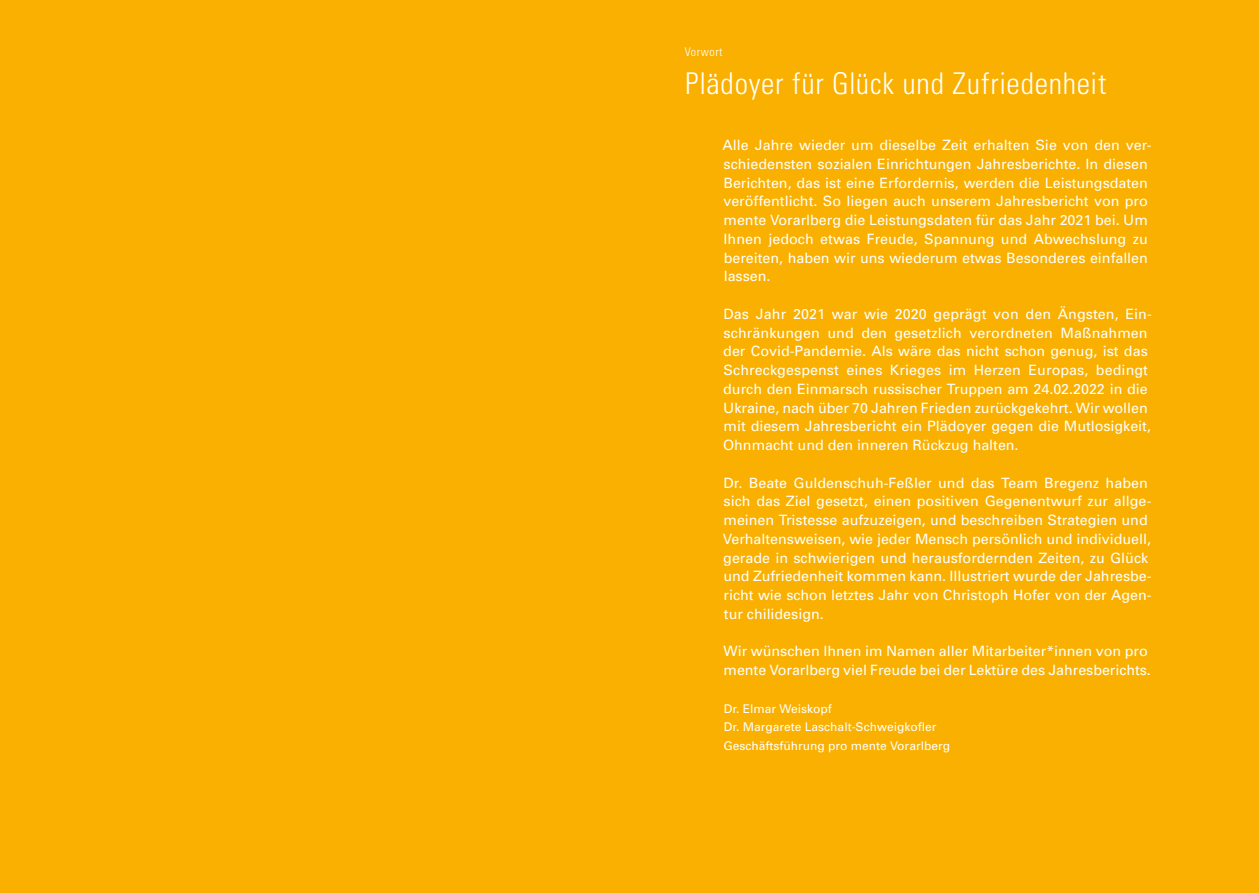
<style>
.page{position:relative;width:1259px;height:893px;background:#f9b000}
.page>*{position:absolute;margin:0;border:0;box-sizing:border-box;transform-origin:0 0}
.t1{font:300 condensed 30px "Univers";letter-spacing:.025em;color:#fff}
.t2{font:14.25px/18.8px "Univers";color:#fff}
.t3{font:12px/18.8px "Univers";color:#fff}
.t4{font:300 condensed 12px "Univers";letter-spacing:.05em;color:#fff}
</style>
<div class="page">
<p class="t4" style="left:685px;top:45px;width:39px">Vorwort</p>
<h1 class="t1" style="left:685px;top:65px;width:422px">Plädoyer für Glück und Zufriedenheit</h1>
<p class="t2" style="left:722px;top:136px;width:430px">Alle Jahre wieder um dieselbe Zeit erhalten Sie von den ver&shy;schiedensten sozialen Einrichtungen Jahresberichte. In diesen Berichten, das ist eine Erfordernis, werden die Leistungsdaten veröffentlicht. So liegen auch unserem Jahresbericht von pro mente Vorarlberg die Leistungsdaten für das Jahr 2021 bei. Um Ihnen jedoch etwas Freude, Spannung und Abwechslung zu bereiten, haben wir uns wiederum etwas Besonderes einfallen lassen.</p>
<p class="t2" style="left:723px;top:305px;width:430px">Das Jahr 2021 war wie 2020 geprägt von den Ängsten, Ein&shy;schränkungen und den gesetzlich verordneten Maßnahmen der Covid-Pandemie. Als wäre das nicht schon genug, ist das Schreckgespenst eines Krieges im Herzen Europas, bedingt durch den Einmarsch russischer Truppen am 24.02.2022 in die Ukraine, nach über 70 Jahren Frieden zurückgekehrt. Wir wollen mit diesem Jahresbericht ein Plädoyer gegen die Mutlosigkeit, Ohnmacht und den inneren Rückzug halten.</p>
<p class="t2" style="left:723px;top:473px;width:430px">Dr. Beate Guldenschuh-Feßler und das Team Bregenz haben sich das Ziel gesetzt, einen positiven Gegenentwurf zur allge&shy;meinen Tristesse aufzuzeigen, und beschreiben Strategien und Verhaltensweisen, wie jeder Mensch persönlich und individuell, gerade in schwierigen und herausfordernden Zeiten, zu Glück und Zufriedenheit kommen kann. Illustriert wurde der Jahresbe&shy;richt wie schon letztes Jahr von Christoph Hofer von der Agen&shy;tur chilidesign.</p>
<p class="t2" style="left:723px;top:642px;width:429px">Wir wünschen Ihnen im Namen aller Mitarbeiter*innen von pro mente Vorarlberg viel Freude bei der Lektüre des Jahresberichts.</p>
<p class="t3" style="left:723px;top:699px;width:228px">Dr. Elmar Weiskopf<br>Dr. Margarete Laschalt-Schweigkofler<br>Geschäftsführung pro mente Vorarlberg</p>
</div>
